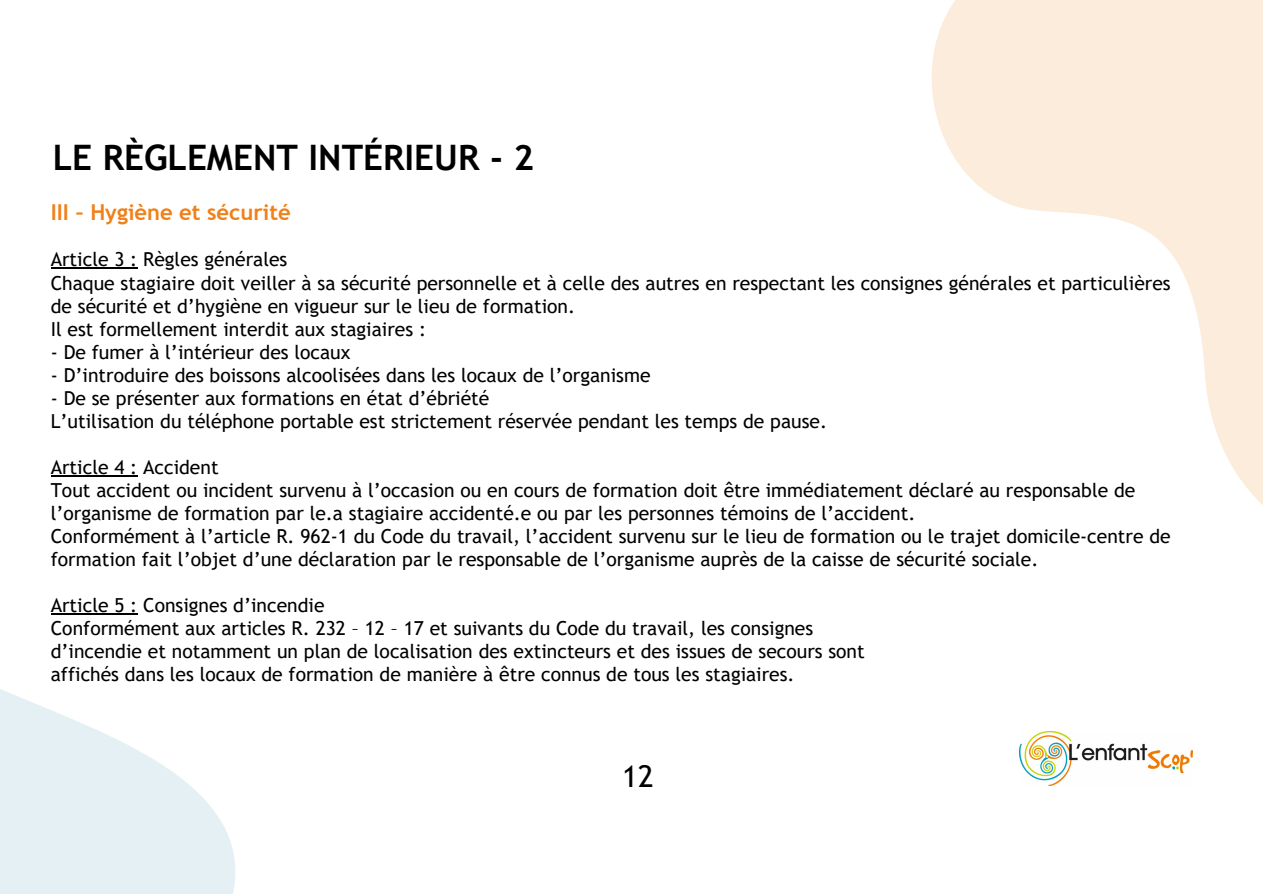
<style>
.page{position:relative;width:1263px;height:894px;background:#fff}
.page>*{position:absolute;margin:0;border:0;box-sizing:border-box;transform-origin:0 0}
.t1{font:700 35.1px "Trebuchet MS";color:#000}
.t2{font:30px "Trebuchet MS";color:#000}
.t3{font:700 21.9px "Trebuchet MS";color:#f08119}
.t4{font:19.35px/23px "Trebuchet MS";color:#000}
</style>
<div class="page">
<svg style="left:931px;top:0;width:332px;height:505px;fill:#fcecdc"></svg>
<svg style="left:0;top:475px;width:235px;height:418px"></svg>
<hr style="left:51px;top:268px;width:86px;height:1px;background:#000">
<hr style="left:51px;top:475px;width:86px;height:1px;background:#000">
<hr style="left:51px;top:613px;width:86px;height:1px;background:#000">
<img style="left:1019px;top:731px;width:173px;height:54px">
<p class="t1" style="left:53px;top:137px;width:483px">LE RÈGLEMENT INTÉRIEUR - 2</p>
<p class="t3" style="left:51px;top:200px;width:241px">III – Hygiène et sécurité</p>
<h1 class="t4" style="left:51px;top:248px;width:238px">Article 3 : Règles générales</h1>
<p class="t4" style="left:51px;top:271px;width:1121px">Chaque stagiaire doit veiller à sa sécurité personnelle et à celle des autres en respectant les consignes générales et particulières de sécurité et d’hygiène en vigueur sur le lieu de formation.</p>
<p class="t4" style="left:51px;top:317px;width:377px">Il est formellement interdit aux stagiaires :</p>
<p class="t4" style="left:51px;top:340px;width:301px">- De fumer à l’intérieur des locaux</p>
<p class="t4" style="left:51px;top:363px;width:601px">- D’introduire des boissons alcoolisées dans les locaux de l’organisme</p>
<p class="t4" style="left:51px;top:386px;width:440px">- De se présenter aux formations en état d’ébriété</p>
<p class="t4" style="left:51px;top:409px;width:778px">L’utilisation du téléphone portable est strictement réservée pendant les temps de pause.</p>
<p class="t4" style="left:51px;top:455px;width:169px">Article 4 : Accident</p>
<p class="t4" style="left:51px;top:478px;width:1086px">Tout accident ou incident survenu à l’occasion ou en cours de formation doit être immédiatement déclaré au responsable de l’organisme de formation par le.a stagiaire accidenté.e ou par les personnes témoins de l’accident.</p>
<p class="t4" style="left:51px;top:524px;width:1121px">Conformément à l’article R. 962-1 du Code du travail, l’accident survenu sur le lieu de formation ou le trajet domicile-centre de formation fait l’objet d’une déclaration par le responsable de l’organisme auprès de la caisse de sécurité sociale.</p>
<p class="t4" style="left:51px;top:593px;width:275px">Article 5 : Consignes d’incendie</p>
<p class="t4" style="left:51px;top:616px;width:764px">Conformément aux articles R. 232 – 12 – 17 et suivants du Code du travail, les consignes</p>
<p class="t4" style="left:51px;top:639px;width:815px">d’incendie et notamment un plan de localisation des extincteurs et des issues de secours sont</p>
<p class="t4" style="left:51px;top:662px;width:745px">affichés dans les locaux de formation de manière à être connus de tous les stagiaires.</p>
<h2 class="t2" style="left:622px;top:758px;width:33px">12</h2>
</div>
